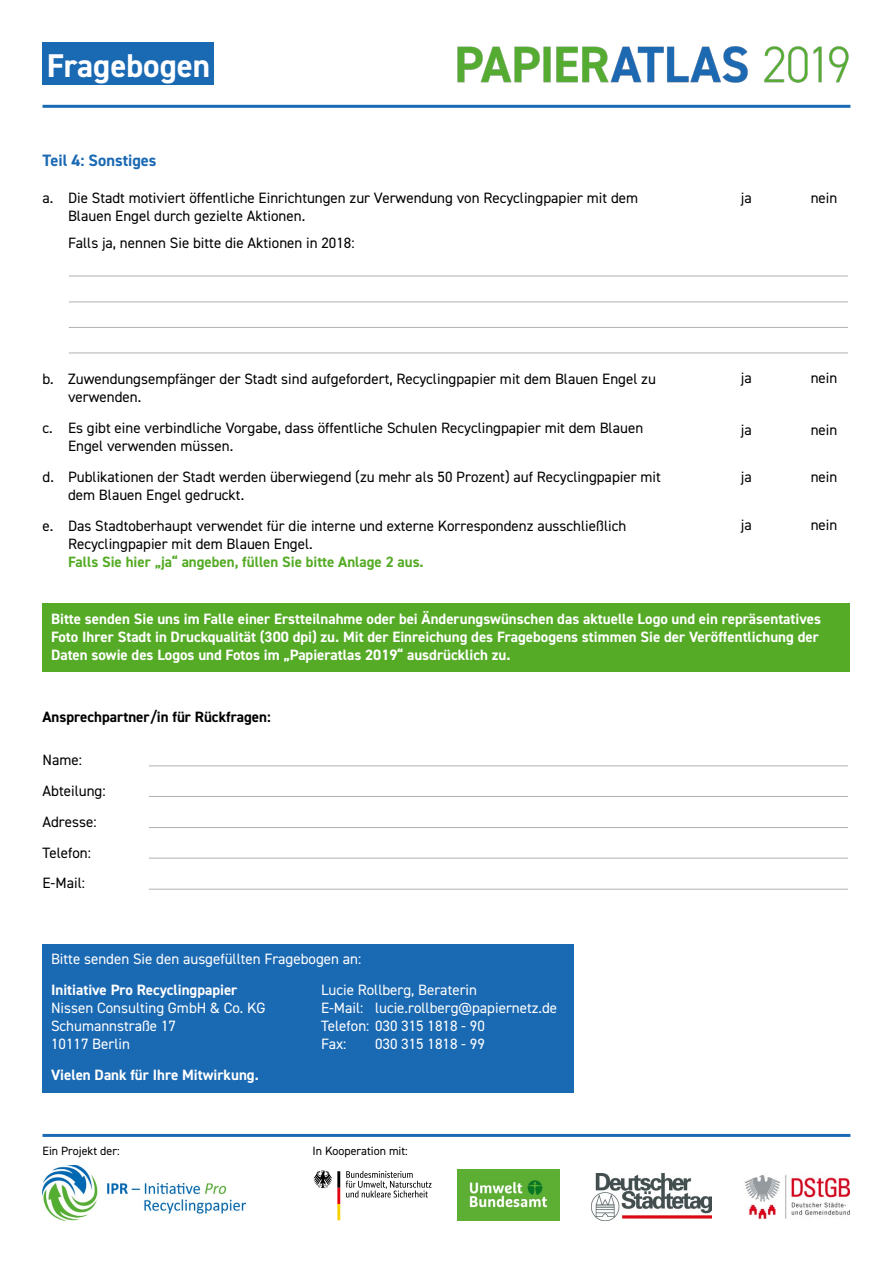
<style>
.page{position:relative;width:893px;height:1263px;background:#fff}
.page>*{position:absolute;margin:0;border:0;box-sizing:border-box;transform-origin:0 0}
.t1{font:700 33px "DIN2014";color:#fff}
.t2{font:700 16.5px "DIN2014";color:#1a69b3}
.t3{font:15px/18px "DIN2014";color:#000}
.t4{font:700 15px/18px "DIN2014";color:#fff}
.t5{font:15px "DIN2014";color:#fff}
.t6{font:700 15px "DIN2014";color:#55ab26}
.t7{font:700 15px "DIN2014";color:#000}
.t8{font:12px "DIN2014";color:#000}
</style>
<div class="page">
<div style="left:43px;top:604px;width:807px;height:68px;background:#55ab26"></div>
<div style="left:43px;top:43px;width:171px;height:42px;background:#1a69b3"></div>
<hr style="left:43px;top:105px;width:807px;height:3px;background:#1a69b3">
<div style="left:43px;top:944px;width:531px;height:149px;background:#1a69b3"></div>
<hr style="left:69px;top:276px;width:779px;height:1px;background:#b3b2b2">
<hr style="left:149px;top:765px;width:699px;height:1px;background:#b3b2b2">
<hr style="left:149px;top:796px;width:699px;height:1px;background:#b3b2b2">
<hr style="left:149px;top:827px;width:699px;height:1px;background:#b3b2b2">
<hr style="left:149px;top:858px;width:699px;height:1px;background:#b3b2b2">
<hr style="left:149px;top:889px;width:699px;height:1px;background:#b3b2b2">
<hr style="left:69px;top:302px;width:779px;height:1px;background:#b3b2b2">
<hr style="left:69px;top:327px;width:779px;height:1px;background:#b3b2b2">
<hr style="left:69px;top:353px;width:779px;height:1px;background:#b3b2b2">
<img style="left:457px;top:46px;width:392px;height:37px">
<hr style="left:43px;top:1134px;width:807px;height:3px;background:#1a69b3">
<img style="left:43px;top:1165px;width:203px;height:55px">
<img style="left:458px;top:1169px;width:101px;height:51px">
<img style="left:591px;top:1174px;width:120px;height:46px">
<img style="left:744px;top:1175px;width:106px;height:44px">
<svg style="left:346px;top:1171px;width:86px;height:26px"></svg>
<svg style="left:313px;top:1170px;width:27px;height:50px"></svg>
<h1 class="t1" style="left:47px;top:43px;width:165px">Fragebogen</h1>
<p class="t2" style="left:43px;top:149px;width:116px">Teil 4: Sonstiges</p>
<p class="t3" style="left:68px;top:189px;width:572px;text-indent:-26px">a. Die Stadt motiviert öffentliche Einrichtungen zur Verwendung von Recyclingpapier mit dem<br>Blauen Engel durch gezielte Aktionen.</p>
<p class="t3" style="left:68px;top:233px;width:288px">Falls ja, nennen Sie bitte die Aktionen in 2018:</p>
<p class="t3" style="left:68px;top:370px;width:589px;text-indent:-26px">b. Zuwendungsempfänger der Stadt sind aufgefordert, Recyclingpapier mit dem Blauen Engel zu verwenden.</p>
<p class="t3" style="left:68px;top:419px;width:577px;text-indent:-26px">c. Es gibt eine verbindliche Vorgabe, dass öffentliche Schulen Recyclingpapier mit dem Blauen<br>Engel verwenden müssen.</p>
<p class="t3" style="left:68px;top:467px;width:594px;text-indent:-26px">d. Publikationen der Stadt werden überwiegend (zu mehr als 50 Prozent) auf Recyclingpapier mit dem Blauen Engel gedruckt.</p>
<p class="t3" style="left:68px;top:516px;width:560px;text-indent:-26px">e. Das Stadtoberhaupt verwendet für die interne und externe Korrespondenz ausschließlich<br>Recyclingpapier mit dem Blauen Engel.</p>
<p class="t6" style="left:68px;top:551px;width:357px">Falls Sie hier „ja“ angeben, füllen Sie bitte Anlage 2 aus.</p>
<p class="t3" style="left:741px;top:189px;width:12px">ja</p>
<p class="t3" style="left:811px;top:189px;width:28px">nein</p>
<p class="t3" style="left:741px;top:368px;width:12px">ja</p>
<p class="t3" style="left:811px;top:368px;width:28px">nein</p>
<p class="t3" style="left:741px;top:420px;width:12px">ja</p>
<p class="t3" style="left:811px;top:420px;width:28px">nein</p>
<p class="t3" style="left:741px;top:468px;width:12px">ja</p>
<p class="t3" style="left:811px;top:468px;width:28px">nein</p>
<p class="t3" style="left:741px;top:516px;width:12px">ja</p>
<p class="t3" style="left:811px;top:516px;width:28px">nein</p>
<p class="t4" style="left:51px;top:610px;width:771px">Bitte senden Sie uns im Falle einer Erstteilnahme oder bei Änderungswünschen das aktuelle Logo und ein repräsentatives<br>Foto Ihrer Stadt in Druckqualität (300 dpi) zu. Mit der Einreichung des Fragebogens stimmen Sie der Veröffentlichung der<br>Daten sowie des Logos und Fotos im „Papieratlas 2019“ ausdrücklich zu.</p>
<p class="t7" style="left:43px;top:707px;width:230px">Ansprechpartner/in für Rückfragen:</p>
<p class="t3" style="left:43px;top:744px;width:65px;line-height:30.8px">Name:<br>Abteilung:<br>Adresse:<br>Telefon:<br>E-Mail:</p>
<p class="t5" style="left:51px;top:950px;width:312px">Bitte senden Sie den ausgefüllten Fragebogen an:</p>
<p class="t4" style="left:51px;top:981px;width:188px">Initiative Pro Recyclingpapier</p>
<p class="t5" style="left:321px;top:980px;width:158px">Lucie Rollberg, Beraterin</p>
<p class="t5" style="left:51px;top:998px;width:216px">Nissen Consulting GmbH &amp; Co. KG</p>
<p class="t5" style="left:321px;top:998px;width:238px">E-Mail: lucie.rollberg@papiernetz.de</p>
<p class="t5" style="left:51px;top:1016px;width:126px">Schumannstraße 17</p>
<p class="t5" style="left:321px;top:1016px;width:165px">Telefon: 030 315 1818 - 90</p>
<p class="t5" style="left:51px;top:1034px;width:81px">10117 Berlin</p>
<p class="t5" style="left:321px;top:1034px;width:27px">Fax:</p>
<p class="t5" style="left:375px;top:1034px;width:111px">030 315 1818 - 99</p>
<p class="t4" style="left:51px;top:1065px;width:209px">Vielen Dank für Ihre Mitwirkung.</p>
<p class="t8" style="left:43px;top:1144px;width:79px">Ein Projekt der:</p>
<p class="t8" style="left:313px;top:1144px;width:97px">In Kooperation mit:</p>
</div>
